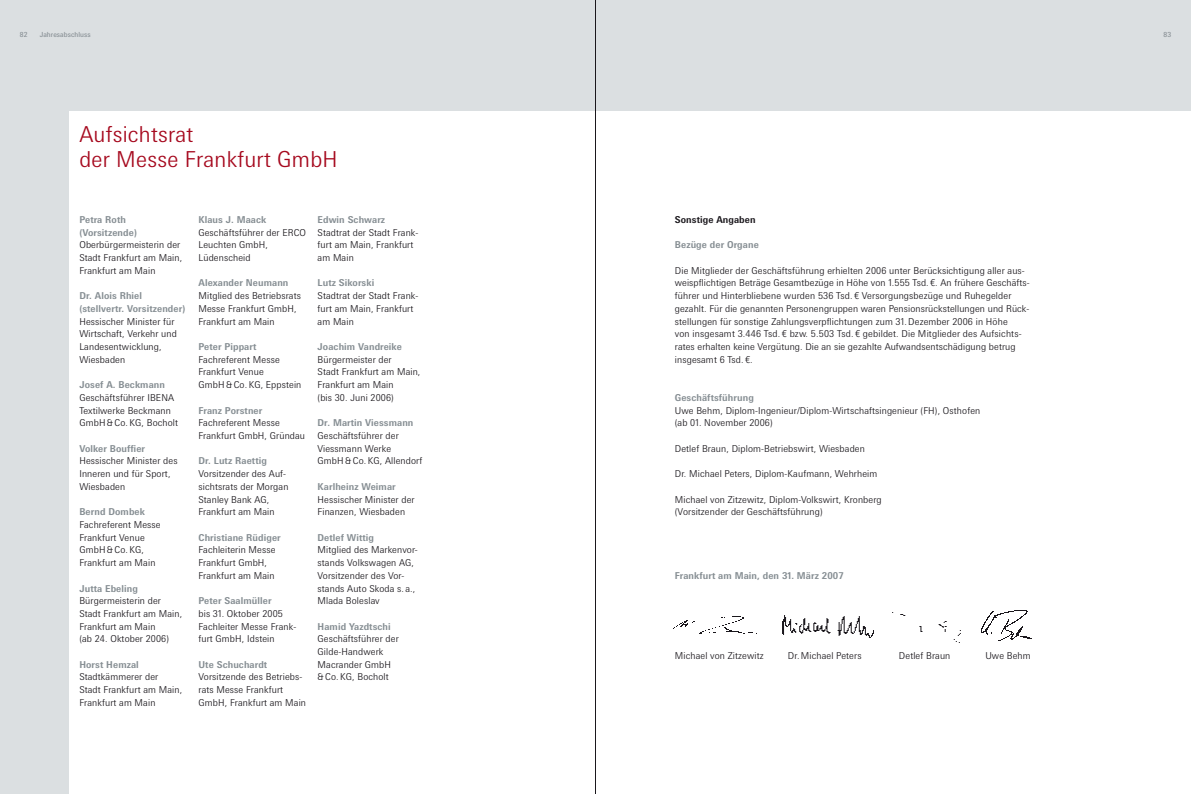
<style>
.page{position:relative;width:1191px;height:794px;background:#fff}
.page>*{position:absolute;margin:0;border:0;box-sizing:border-box;transform-origin:0 0}
.t1{font:300 22px/25px "Messe Univers";letter-spacing:.01em;color:#a6091e}
.t2{font:300 9.5px/12.7px "Messe Univers";letter-spacing:.01em;color:#1a171c}
.t3{font:700 9.5px/12.7px "Messe Univers";letter-spacing:.01em;color:#868e93}
.t4{font:700 9.5px "Messe Univers";letter-spacing:.01em;color:#1a171c}
.t5{font:7px "Messe Univers";letter-spacing:.01em;color:#868e93}
</style>
<div class="page">
<div style="left:0;top:0;width:595px;height:794px;background:#dbdfe1"></div>
<div style="left:595px;top:0;width:596px;height:794px;background:#dbdfe1"></div>
<div style="left:69px;top:111px;width:526px;height:683px;background:#fff"></div>
<div style="left:595px;top:111px;width:596px;height:683px;background:#fff"></div>
<hr style="left:595px;top:0;width:1px;height:794px;background:#1a171c">
<img style="left:673px;top:616px;width:84px;height:18px">
<img style="left:782px;top:615px;width:91px;height:23px">
<img style="left:892px;top:612px;width:69px;height:31px">
<img style="left:981px;top:610px;width:51px;height:31px">
<p class="t5" style="left:20px;top:30px;width:9px">82</p>
<p class="t5" style="left:1163px;top:30px;width:9px">83</p>
<p class="t5" style="left:40px;top:30px;width:52px">Jahresabschluss</p>
<h1 class="t1" style="left:79px;top:122px;width:260px">Aufsichtsrat<br>der Messe Frankfurt GmbH</h1>
<p class="t3" style="left:79px;top:213px;width:59px">Petra Roth (Vorsitzende)</p>
<p class="t2" style="left:79px;top:238px;width:104px">Oberbürgermeisterin der<br>Stadt Frankfurt am Main,<br>Frankfurt am Main</p>
<p class="t3" style="left:79px;top:289px;width:107px">Dr. Alois Rhiel (stellvertr. Vorsitzender)</p>
<p class="t2" style="left:79px;top:315px;width:99px">Hessischer Minister für<br>Wirtschaft, Verkehr und<br>Landesentwicklung,<br>Wiesbaden</p>
<p class="t3" style="left:79px;top:378px;width:87px">Josef A. Beckmann</p>
<p class="t2" style="left:79px;top:391px;width:100px">Geschäftsführer IBENA<br>Textilwerke Beckmann<br>GmbH&amp;Co.KG, Bocholt</p>
<p class="t3" style="left:79px;top:442px;width:67px">Volker Bouffier</p>
<p class="t2" style="left:79px;top:454px;width:100px">Hessischer Minister des<br>Inneren und für Sport,<br>Wiesbaden</p>
<p class="t3" style="left:79px;top:505px;width:67px">Bernd Dombek</p>
<p class="t2" style="left:79px;top:518px;width:83px">Fachreferent Messe<br>Frankfurt Venue<br>GmbH&amp;Co.KG,<br>Frankfurt am Main</p>
<p class="t3" style="left:79px;top:581px;width:60px">Jutta Ebeling</p>
<p class="t2" style="left:79px;top:594px;width:104px">Bürgermeisterin der<br>Stadt Frankfurt am Main,<br>Frankfurt am Main<br>(ab 24. Oktober 2006)</p>
<p class="t3" style="left:79px;top:658px;width:61px">Horst Hemzal</p>
<p class="t2" style="left:79px;top:670px;width:104px">Stadtkämmerer der<br>Stadt Frankfurt am Main,<br>Frankfurt am Main</p>
<p class="t3" style="left:198px;top:213px;width:69px">Klaus J. Maack</p>
<p class="t2" style="left:198px;top:226px;width:109px">Geschäftsführer der ERCO<br>Leuchten GmbH,<br>Lüdenscheid</p>
<p class="t3" style="left:198px;top:276px;width:91px">Alexander Neumann</p>
<p class="t2" style="left:198px;top:289px;width:104px">Mitglied des Betriebsrats<br>Messe Frankfurt GmbH,<br>Frankfurt am Main</p>
<p class="t3" style="left:198px;top:340px;width:59px">Peter Pippart</p>
<p class="t2" style="left:198px;top:353px;width:104px">Fachreferent Messe<br>Frankfurt Venue<br>GmbH&amp;Co.KG, Eppstein</p>
<p class="t3" style="left:198px;top:404px;width:65px">Franz Porstner</p>
<p class="t2" style="left:198px;top:416px;width:108px">Fachreferent Messe<br>Frankfurt GmbH, Gründau</p>
<p class="t3" style="left:198px;top:454px;width:70px">Dr. Lutz Raettig</p>
<p class="t2" style="left:198px;top:467px;width:92px">Vorsitzender des Auf&shy;sichtsrats der Morgan<br>Stanley Bank AG,<br>Frankfurt am Main</p>
<p class="t3" style="left:198px;top:531px;width:84px">Christiane Rüdiger</p>
<p class="t2" style="left:198px;top:543px;width:79px">Fachleiterin Messe<br>Frankfurt GmbH,<br>Frankfurt am Main</p>
<p class="t3" style="left:198px;top:594px;width:75px">Peter Saalmüller</p>
<p class="t2" style="left:198px;top:607px;width:99px">bis 31. Oktober 2005<br>Fachleiter Messe Frank&shy;furt GmbH, Idstein</p>
<p class="t3" style="left:198px;top:658px;width:70px">Ute Schuchardt</p>
<p class="t2" style="left:198px;top:670px;width:109px">Vorsitzende des Betriebs&shy;rats Messe Frankfurt<br>GmbH, Frankfurt am Main</p>
<p class="t3" style="left:317px;top:213px;width:69px">Edwin Schwarz</p>
<p class="t2" style="left:317px;top:226px;width:102px">Stadtrat der Stadt Frank&shy;furt am Main, Frankfurt am Main</p>
<p class="t3" style="left:317px;top:276px;width:58px">Lutz Sikorski</p>
<p class="t2" style="left:317px;top:289px;width:102px">Stadtrat der Stadt Frank&shy;furt am Main, Frankfurt am Main</p>
<p class="t3" style="left:317px;top:340px;width:86px">Joachim Vandreike</p>
<p class="t2" style="left:317px;top:353px;width:104px">Bürgermeister der<br>Stadt Frankfurt am Main,<br>Frankfurt am Main<br>(bis 30. Juni 2006)</p>
<p class="t3" style="left:317px;top:416px;width:97px">Dr. Martin Viessmann</p>
<p class="t2" style="left:317px;top:429px;width:106px">Geschäftsführer der<br>Viessmann Werke<br>GmbH&amp;Co.KG, Allendorf</p>
<p class="t3" style="left:317px;top:480px;width:80px">Karlheinz Weimar</p>
<p class="t2" style="left:317px;top:492px;width:99px">Hessischer Minister der<br>Finanzen, Wiesbaden</p>
<p class="t3" style="left:317px;top:531px;width:58px">Detlef Wittig</p>
<p class="t2" style="left:317px;top:543px;width:102px">Mitglied des Markenvor&shy;stands Volkswagen AG,<br>Vorsitzender des Vor&shy;stands Auto Skoda s. a.,<br>Mlada Boleslav</p>
<p class="t3" style="left:317px;top:620px;width:75px">Hamid Yazdtschi</p>
<p class="t2" style="left:317px;top:632px;width:83px">Geschäftsführer der<br>Gilde-Handwerk<br>Macrander GmbH &amp;Co.KG, Bocholt</p>
<p class="t4" style="left:675px;top:214px;width:82px">Sonstige Angaben</p>
<p class="t3" style="left:675px;top:238px;width:85px">Bezüge der Organe</p>
<p class="t2" style="left:675px;top:264px;width:356px">Die Mitglieder der Geschäftsführung erhielten 2006 unter Berücksichtigung aller aus&shy;weispflichtigen Beträge Gesamtbezüge in Höhe von 1.555 Tsd. €. An frühere Geschäfts&shy;führer und Hinterbliebene wurden 536 Tsd. € Versorgungsbezüge und Ruhe-gelder gezahlt. Für die genannten Personengruppen waren Pensionsrückstellungen und Rück&shy;stellungen für sonstige Zahlungsverpflichtungen zum 31.Dezember 2006 in Höhe<br>von insgesamt 3.446 Tsd. € bzw. 5.503 Tsd. € gebildet. Die Mitglieder des Aufsichts&shy;rates erhalten keine Vergütung. Die an sie gezahlte Aufwandsentschädigung betrug insgesamt 6 Tsd. €.</p>
<p class="t3" style="left:675px;top:391px;width:80px">Geschäftsführung</p>
<p class="t2" style="left:675px;top:404px;width:307px">Uwe Behm, Diplom-Ingenieur/Diplom-Wirtschaftsingenieur (FH), Osthofen (ab 01. November 2006)</p>
<p class="t2" style="left:675px;top:442px;width:192px">Detlef Braun, Diplom-Betriebswirt, Wiesbaden</p>
<p class="t2" style="left:675px;top:467px;width:204px">Dr. Michael Peters, Diplom-Kaufmann, Wehrheim</p>
<p class="t2" style="left:675px;top:492px;width:208px">Michael von Zitzewitz, Diplom-Volkswirt, Kronberg (Vorsitzender der Geschäftsführung)</p>
<p class="t3" style="left:675px;top:569px;width:170px">Frankfurt am Main, den 31. März 2007</p>
<p class="t2" style="left:675px;top:649px;width:90px">Michael von Zitzewitz</p>
<p class="t2" style="left:788px;top:649px;width:75px">Dr.Michael Peters</p>
<p class="t2" style="left:899px;top:649px;width:53px">Detlef Braun</p>
<p class="t2" style="left:985px;top:649px;width:47px">Uwe Behm</p>
</div>
